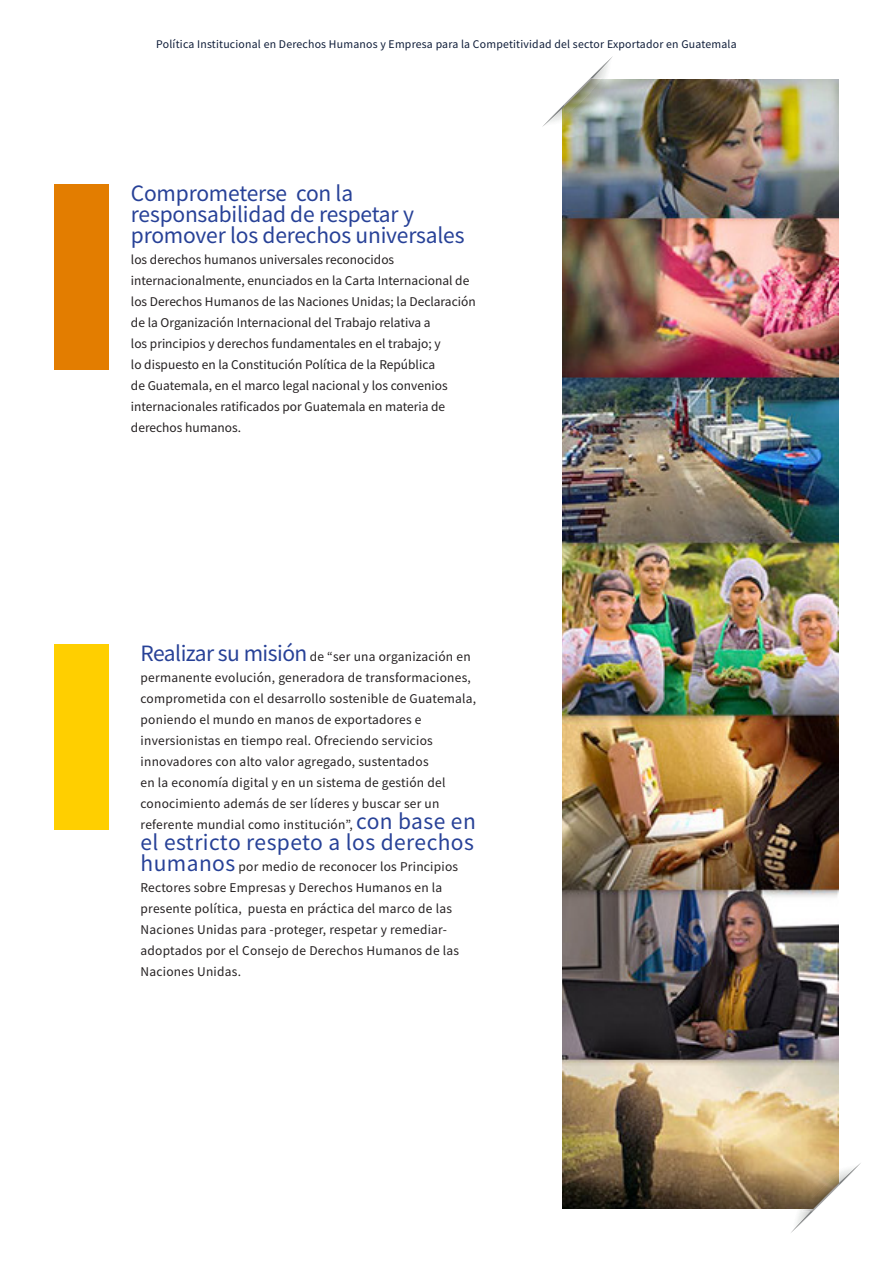
<style>
.page{position:relative;width:893px;height:1263px;background:#fff}
.page>*{position:absolute;margin:0;border:0;box-sizing:border-box;transform-origin:0 0}
.Texto_independiente{font:21px/21px "Noto Sans JP";letter-spacing:-.01em;color:#274197}
.Texto_independiente-2{font:21px "Noto Sans JP";letter-spacing:.02em;color:#274197}
.Texto_independiente-3{font:12px/21px "Noto Sans JP";letter-spacing:.01em;color:#231f20}
.t1{font:10.5px "Noto Sans JP";letter-spacing:.02em;color:#0d1b37}
.s1{font-size:21px;color:#274197}
</style>
<div class="page">
<div style="left:54px;top:184px;width:54px;height:185px;background:#e37d00"></div>
<div style="left:54px;top:644px;width:54px;height:186px;background:#ffcf00"></div>
<img style="left:563px;top:80px;width:276px;height:1129px">
<svg style="left:790px;top:1162px;width:71px;height:71px"></svg>
<svg style="left:542px;top:56px;width:71px;height:71px"></svg>
<p class="t1" style="left:156px;top:39px;width:582px">Política Institucional en Derechos Humanos y Empresa para la Competitividad del sector Exportador en Guatemala</p>
<p class="Texto_independiente" style="left:131px;top:183px;width:335px">Comprometerse con la responsabilidad de respetar y promover los derechos universales</p>
<p class="Texto_independiente-3" style="left:131px;top:249px;width:346px">los derechos humanos universales reconocidos internacionalmente, enunciados en la Carta Internacional de los Derechos Humanos de las Naciones Unidas; la Declaración de la Organización Internacional del Trabajo relativa a<br>los principios y derechos fundamentales en el trabajo; y<br>lo dispuesto en la Constitución Política de la República<br>de Guatemala, en el marco legal nacional y los convenios internacionales ratificados por Guatemala en materia de derechos humanos.</p>
<p class="Texto_independiente-3" style="left:141px;top:646px;width:337px"><span class="s1">Realizar su misión</span> de “ser una organización en permanente evolución, generadora de transformaciones, comprometida con el desarrollo sostenible de Guatemala, poniendo el mundo en manos de exportadores e inversionistas en tiempo real. Ofreciendo servicios innovadores con alto valor agregado, sustentados<br>en la economía digital y en un sistema de gestión del conocimiento además de ser líderes y buscar ser un referente mundial como institución”, <span class="s1">con base en</span></p>
<p class="Texto_independiente-2" style="left:141px;top:831px;width:335px">el estricto respeto a los derechos</p>
<p class="Texto_independiente-3" style="left:141px;top:856px;width:320px"><span class="s1">humanos</span> por medio de reconocer los Principios Rectores sobre Empresas y Derechos Humanos en la presente política, puesta en práctica del marco de las Naciones Unidas para -proteger, respetar y remediar&shy;adoptados por el Consejo de Derechos Humanos de las Naciones Unidas.</p>
</div>
